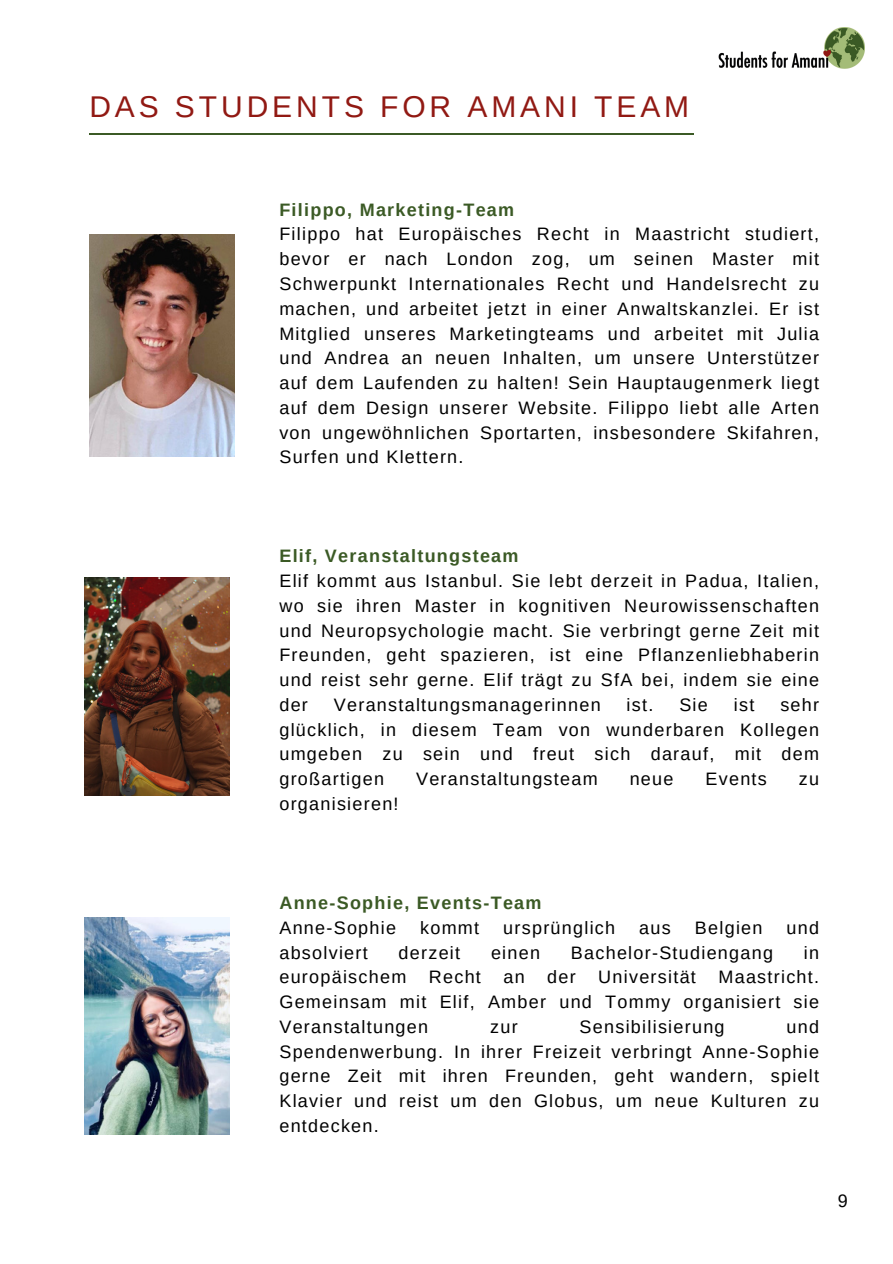
<style>
.page{position:relative;width:893px;height:1264px;background:#fff}
.page>*{position:absolute;margin:0;border:0;box-sizing:border-box;transform-origin:0 0}
.t1{font:30px "Arimo";letter-spacing:.13em;color:#911913}
.t2{font:18px/24.8px "Arimo";letter-spacing:.07em;color:#000;text-align:justify}
.t3{font:700 18px "Arimo";letter-spacing:.07em;color:#3b5a25}
</style>
<div class="page">
<img style="left:718px;top:28px;width:146px;height:41px">
<img style="left:84px;top:578px;width:145px;height:217px">
<img style="left:89px;top:235px;width:145px;height:221px">
<img style="left:84px;top:917px;width:145px;height:217px">
<hr style="left:89px;top:133px;width:604px;height:2px;background:#3b5a25">
<p class="t1" style="left:89px;top:90px;width:601px">DAS STUDENTS FOR AMANI TEAM</p>
<p class="t3" style="left:279px;top:199px;width:236px">Filippo, Marketing-Team</p>
<p class="t2" style="left:279px;top:222px;width:541px">Filippo hat Europäisches Recht in Maastricht studiert, bevor er nach London zog, um seinen Master mit Schwerpunkt Internationales Recht und Handelsrecht zu machen, und arbeitet jetzt in einer Anwaltskanzlei. Er ist Mitglied unseres Marketingteams und arbeitet mit Julia und Andrea an neuen Inhalten, um unsere Unterstützer auf dem Laufenden zu halten! Sein Hauptaugenmerk liegt auf dem Design unserer Website. Filippo liebt alle Arten von ungewöhnlichen Sportarten, insbesondere Skifahren, Surfen und Klettern.</p>
<p class="t3" style="left:279px;top:546px;width:241px">Elif, Veranstaltungsteam</p>
<p class="t2" style="left:279px;top:568px;width:541px">Elif kommt aus Istanbul. Sie lebt derzeit in Padua, Italien, wo sie ihren Master in kognitiven Neurowissenschaften und Neuropsychologie macht. Sie verbringt gerne Zeit mit Freunden, geht spazieren, ist eine Pflanzenliebhaberin und reist sehr gerne. Elif trägt zu SfA bei, indem sie eine der</p>
<p class="t2" style="left:279px;top:692px;width:541px;text-indent:501px">sehr glücklich, in diesem Team von wunderbaren Kollegen umgeben zu sein und freut sich darauf, mit dem großartigen</p>
<p class="t2" style="left:334px;top:692px;width:268px">Veranstaltungsmanagerinnen</p>
<p class="t2" style="left:626px;top:692px;width:28px">ist.</p>
<p class="t2" style="left:679px;top:692px;width:30px">Sie</p>
<p class="t2" style="left:733px;top:692px;width:22px">ist</p>
<p class="t2" style="left:416px;top:766px;width:183px">Veranstaltungsteam</p>
<p class="t2" style="left:629px;top:766px;width:45px">neue</p>
<p class="t2" style="left:705px;top:766px;width:63px">Events</p>
<p class="t2" style="left:798px;top:766px;width:22px">zu</p>
<p class="t2" style="left:279px;top:791px;width:121px">organisieren!</p>
<p class="t3" style="left:279px;top:892px;width:264px">Anne-Sophie, Events-Team</p>
<p class="t2" style="left:279px;top:915px;width:118px">Anne-Sophie</p>
<p class="t2" style="left:420px;top:915px;width:61px">kommt</p>
<p class="t2" style="left:503px;top:915px;width:113px">ursprünglich</p>
<p class="t2" style="left:639px;top:915px;width:33px">aus</p>
<p class="t2" style="left:694px;top:915px;width:69px">Belgien</p>
<p class="t2" style="left:786px;top:915px;width:34px">und</p>
<p class="t2" style="left:279px;top:939px;width:90px">absolviert</p>
<p class="t2" style="left:398px;top:939px;width:63px">derzeit</p>
<p class="t2" style="left:491px;top:939px;width:51px">einen</p>
<p class="t2" style="left:571px;top:939px;width:204px">Bachelor-Studiengang</p>
<p class="t2" style="left:279px;top:939px;width:541px;text-indent:524px">in europäischem Recht an der Universität Maastricht.<br>Gemeinsam mit Elif, Amber und Tommy organisiert sie Veranstaltungen</p>
<p class="t2" style="left:279px;top:1014px;width:541px;text-indent:507px">und Spendenwerbung. In ihrer Freizeit verbringt Anne-Sophie gerne Zeit mit ihren Freunden, geht wandern, spielt Klavier und reist um den Globus, um neue Kulturen zu entdecken.</p>
<p class="t2" style="left:490px;top:1014px;width:29px">zur</p>
<p class="t2" style="left:579px;top:1014px;width:146px">Sensibilisierung</p>
<p class="t2" style="left:837px;top:1188px;width:12px">9</p>
</div>
